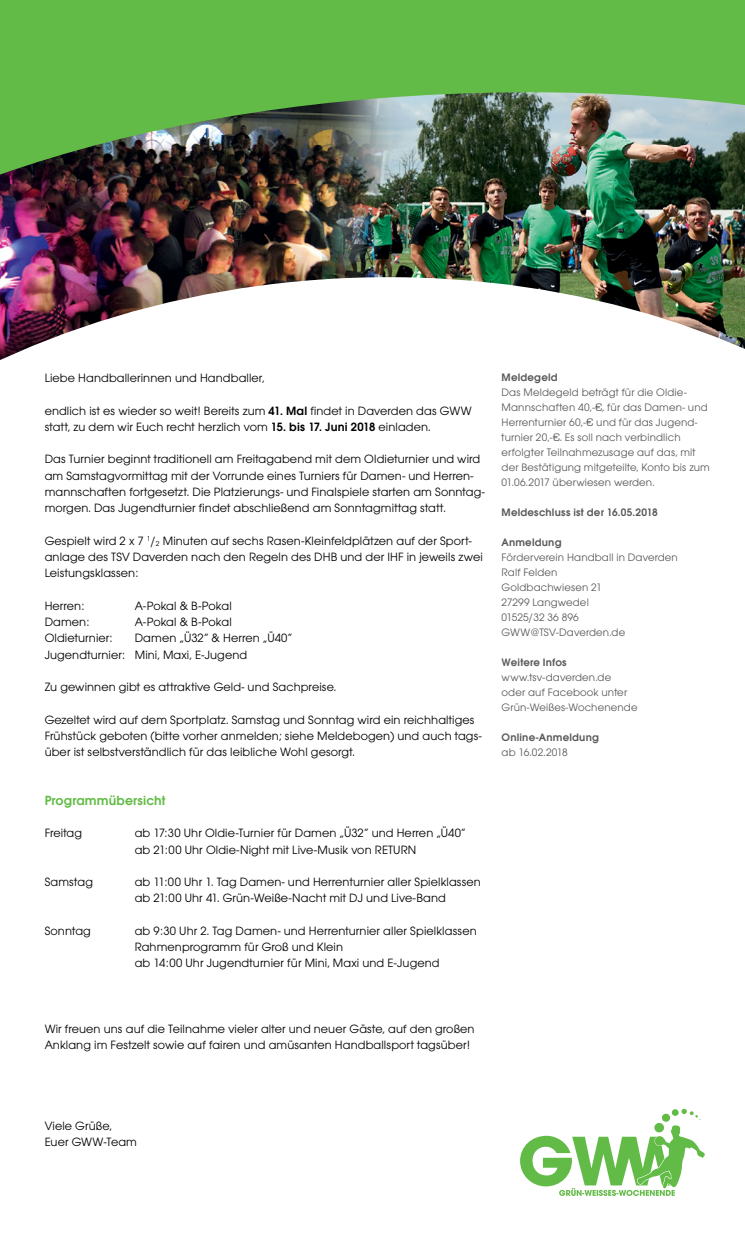
<style>
.page{position:relative;width:745px;height:1241px;background:#fff}
.page>*{position:absolute;margin:0;border:0;box-sizing:border-box;transform-origin:0 0}
.t1{font:600 13.75px "Avant Garde Gothic Itc T";letter-spacing:.01em;color:#62bb46}
.t2{font:12.5px/16.2px "Avant Garde Gothic Itc T";letter-spacing:.005em;color:#000}
.t3{font:11.25px/15px "Avant Garde Gothic Itc T";letter-spacing:.01em;color:#58595b}
.t4{font:600 11.25px "Avant Garde Gothic Itc T";letter-spacing:.015em;color:#58595b}
.t5{font:11.25px "Avant Garde Gothic Itc T";letter-spacing:-.015em;color:#58595b}
.s1{font-weight:600}
.s2{font-family:"Eurostile"}
</style>
<div class="page">
<div style="left:0;top:0;width:744px;height:204px;background:#62bb46"></div>
<img style="left:0;top:92px;width:744px;height:165px">
<img style="left:0;top:257px;width:744px;height:103px">
<svg style="left:520px;top:1108px;width:185px;height:88px"></svg>
<p class="t2" style="left:45px;top:369px;width:221px">Liebe Handballerinnen und Handballer,</p>
<p class="t2" style="left:45px;top:402px;width:428px">endlich ist es wieder so weit! Bereits zum <span class="s1">41. Mal</span> findet in Daverden das GWW statt, zu dem wir Euch recht herzlich vom <span class="s1">15. bis 17. Juni 2018</span> einladen.</p>
<p class="t2" style="left:45px;top:451px;width:441px">Das Turnier beginnt traditionell am Freitagabend mit dem Oldieturnier und wird am Samstagvormittag mit der Vorrunde eines Turniers für Damen- und Herren&shy;mannschaften fortgesetzt. Die Platzierungs- und Finalspiele starten am Sonntag&shy;morgen. Das Jugendturnier findet abschließend am Sonntagmittag statt.</p>
<p class="t2" style="left:45px;top:532px;width:439px">Gespielt wird 2 x 7 <sup>1</sup>/<sub>2</sub> Minuten auf sechs Rasen-Kleinfeldplätzen auf der Sport&shy;anlage des TSV Daverden nach den Regeln des DHB und der IHF in jeweils zwei<br>Leistungsklassen:</p>
<p class="t2" style="left:45px;top:597px;width:41px">Herren:</p>
<p class="t2" style="left:135px;top:597px;width:98px">A-Pokal &amp; B-Pokal</p>
<p class="t2" style="left:45px;top:613px;width:46px">Damen:</p>
<p class="t2" style="left:135px;top:613px;width:98px">A-Pokal &amp; B-Pokal</p>
<p class="t2" style="left:45px;top:629px;width:69px">Oldieturnier:</p>
<p class="t2" style="left:45px;top:629px;width:249px;text-indent:90px">Damen „Ü32“ &amp; Herren „Ü40“<br>Jugendturnier: Mini, Maxi, E-Jugend</p>
<p class="t2" style="left:45px;top:678px;width:293px">Zu gewinnen gibt es attraktive Geld- und Sachpreise.</p>
<p class="t2" style="left:45px;top:711px;width:438px">Gezeltet wird auf dem Sportplatz. Samstag und Sonntag wird ein reichhaltiges<br>Frühstück geboten (bitte vorher anmelden; siehe Meldebogen) und auch tags&shy;über ist selbstverständlich für das leibliche Wohl gesorgt.</p>
<p class="t1" style="left:45px;top:792px;width:122px">Programmübersicht</p>
<p class="t2" style="left:45px;top:824px;width:39px">Freitag</p>
<p class="t2" style="left:135px;top:824px;width:332px">ab 17:30 Uhr Oldie-Turnier für Damen „Ü32“ und Herren „Ü40“ ab 21:00 Uhr Oldie-Night mit Live-Musik von RETURN</p>
<p class="t2" style="left:45px;top:873px;width:50px">Samstag</p>
<p class="t2" style="left:135px;top:873px;width:347px">ab 11:00 Uhr 1. Tag Damen- und Herrenturnier aller Spielklassen ab 21:00 Uhr 41. Grün-Weiße-Nacht mit DJ und Live-Band</p>
<p class="t2" style="left:45px;top:922px;width:48px">Sonntag</p>
<p class="t2" style="left:135px;top:922px;width:343px">ab 9:30 Uhr 2. Tag Damen- und Herrenturnier aller Spielklassen<br>Rahmenprogramm für Groß und Klein<br>ab 14:00 Uhr Jugendturnier für Mini, Maxi und E-Jugend</p>
<p class="t4" style="left:501px;top:370px;width:58px">Meldegeld</p>
<p class="t3" style="left:501px;top:384px;width:210px">Das Meldegeld beträgt für die Oldie-Mannschaften 40,-<span class="s2">€</span>, für das Damen- und Herrenturnier 60,-<span class="s2">€</span> und für das Jugend&shy;turnier 20,-<span class="s2">€</span>. Es soll nach verbindlich erfolgter Teilnahmezusage auf das, mit der Bestätigung mitgeteilte, Konto bis zum 01.06.2017 überwiesen werden.</p>
<p class="t4" style="left:501px;top:505px;width:157px">Meldeschluss ist der 16.05.2018</p>
<p class="t4" style="left:501px;top:535px;width:61px">Anmeldung</p>
<p class="t3" style="left:501px;top:549px;width:178px">Förderverein Handball in Daverden<br>Ralf Felden<br>Goldbachwiesen 21<br>27299 Langwedel<br>01525/32 36 896<br>GWW@TSV-Daverden.de</p>
<p class="t4" style="left:501px;top:655px;width:67px">Weitere Infos</p>
<p class="t3" style="left:501px;top:669px;width:137px">www.tsv-daverden.de oder auf Facebook unter<br>Grün-Weißes-Wochenende</p>
<p class="t4" style="left:501px;top:730px;width:99px">Online-Anmeldung</p>
<p class="t5" style="left:501px;top:745px;width:68px">ab 16.02.2018</p>
<p class="t2" style="left:45px;top:1019px;width:431px">Wir freuen uns auf die Teilnahme vieler alter und neuer Gäste, auf den großen<br>Anklang im Festzelt sowie auf fairen und amüsanten Handballsport tagsüber!</p>
<p class="t2" style="left:45px;top:1117px;width:94px">Viele Grüße,<br>Euer GWW-Team</p>
</div>
